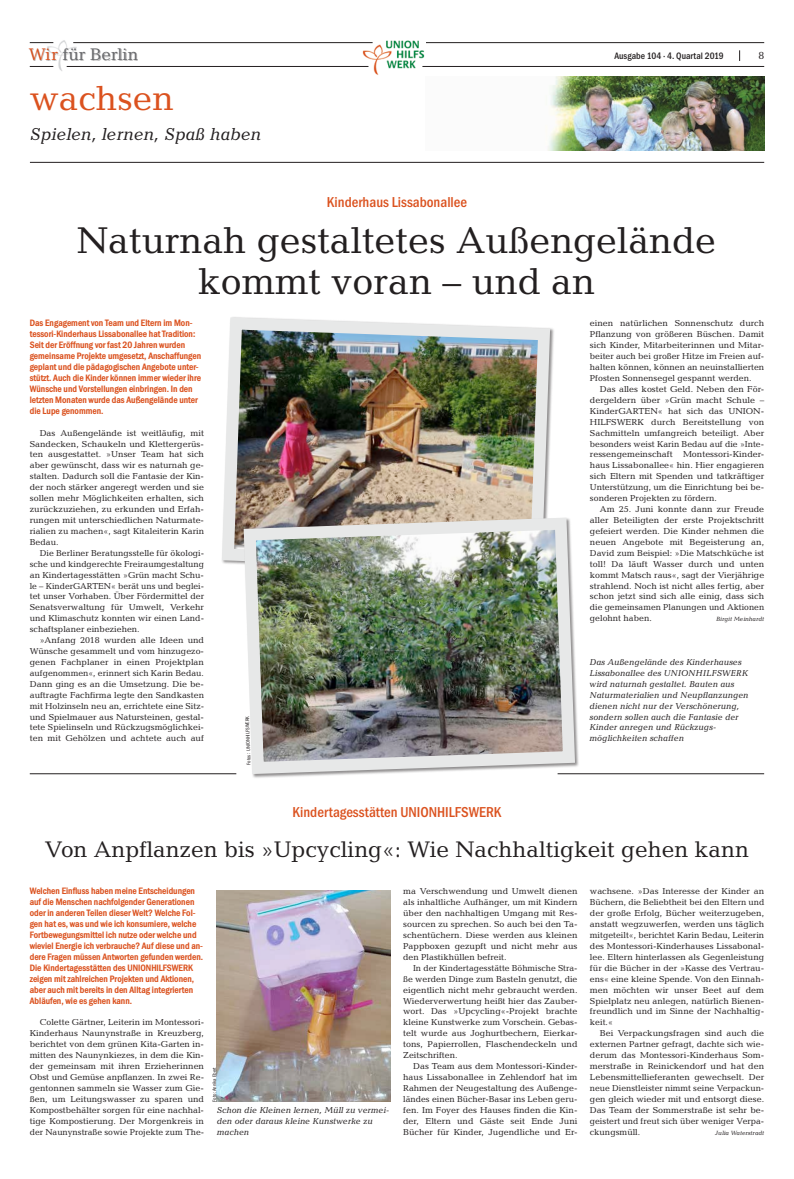
<style>
.page{position:relative;width:794px;height:1179px;background:#fff}
.page>*{position:absolute;margin:0;border:0;box-sizing:border-box;transform-origin:0 0}
.t1{font:37.62px/40.2px "Candida Std";color:#231f20;text-align:center}
.t2{font:35px "Candida Std";color:#db521f}
.t3{font:22.75px "Candida Std";color:#231f20}
.t4{font:italic 17.5px "Candida Std";color:#231f20}
.t5{font:16.97px "Candida Std";color:#67686b}
.t6{font:700 14.88px "Franklin Gothic Cond";color:#db521f}
.t7{font:10.5px "Candida Std";color:#231f20}
.t8{font:800 9.62px/10.9px "Franklin Gothic Cond";color:#db521f}
.t9{font:700 9.62px "Franklin Gothic Cond";color:#231f20}
.t10{font:8.75px/10.9px "Candida Std";color:#231f20;text-align:justify}
.t11{font:italic 8.75px/10.9px "Candida Std";color:#231f20}
.t12{font:italic 6.12px "Candida Std";color:#231f20}
.t13{font:5.25px "Franklin Gothic Cond";color:#231f20}
.s1{color:#db521f}
</style>
<div class="page">
<img style="left:46px;top:40px;width:31px;height:31px">
<div style="left:29px;top:48px;width:109px;height:13px;background:#231f20;opacity:.3"></div>
<hr style="left:425px;top:42px;width:339px;height:1px;background:#231f20">
<img style="left:362px;top:40px;width:63px;height:35px">
<hr style="left:73px;top:42px;width:299px;height:1px;background:#231f20">
<svg style="left:30px;top:42px;width:23px;height:1px"></svg>
<svg style="left:30px;top:66px;width:23px;height:1px"></svg>
<hr style="left:67px;top:66px;width:301px;height:1px;background:#231f20">
<hr style="left:422px;top:66px;width:342px;height:1px;background:#231f20">
<hr style="left:30px;top:162px;width:734px;height:1px;background:#231f20">
<img style="left:548px;top:76px;width:216px;height:75px">
<hr style="left:30px;top:773px;width:206px;height:1px;background:#231f20">
<hr style="left:557px;top:773px;width:207px;height:1px;background:#231f20">
<img style="left:222px;top:317px;width:332px;height:247px">
<img style="left:237px;top:511px;width:344px;height:267px">
<img style="left:216px;top:890px;width:175px;height:211px">
<h3 class="t5" style="left:29px;top:45px;width:111px"><span class="s1">Wir</span> für Berlin</h3>
<p class="t9" style="left:614px;top:50px;width:111px">Ausgabe 104 · 4. Quartal 2019</p>
<p class="t7" style="left:758px;top:49px;width:7px">8</p>
<h2 class="t2" style="left:30px;top:78px;width:145px">wachsen</h2>
<h3 class="t4" style="left:30px;top:124px;width:233px">Spielen, lernen, Spaß haben</h3>
<h3 class="t6" style="left:327px;top:193px;width:142px">Kinderhaus Lissabonallee</h3>
<h1 class="t1" style="left:77px;top:220px;width:641px">Naturnah gestaltetes Außengelände kommt voran – und an</h1>
<p class="t8" style="left:30px;top:318px;width:173px">Das Engagement von Team und Eltern im Mon&shy;tessori-Kinderhaus Lissabonallee hat Tradition:<br>Seit der Eröffnung vor fast 20 Jahren wurden gemeinsame Projekte umgesetzt, Anschaffungen geplant und die pädagogischen Angebote unter&shy;stützt. Auch die Kinder können immer wieder ihre Wünsche und Vorstellungen einbringen. In den letzten Monaten wurde das Außengelände unter die Lupe genommen.</p>
<p class="t10" style="left:30px;top:427px;width:176px;text-indent:10px">Das Außengelände ist weitläufig, mit Sandecken, Schaukeln und Klettergerüs&shy;ten ausgestattet. »Unser Team hat sich aber gewünscht, dass wir es naturnah ge&shy;stalten. Dadurch soll die Fantasie der Kin&shy;der noch stärker angeregt werden und sie sollen mehr Möglichkeiten erhalten, sich zurückzuziehen, zu erkunden und Erfah&shy;rungen mit unterschiedlichen Naturmate&shy;rialien zu machen«, sagt Kitaleiterin Karin Bedau.</p>
<p class="t10" style="left:30px;top:547px;width:176px;text-indent:10px">Die Berliner Beratungsstelle für ökologi&shy;sche und kindgerechte Freiraumgestaltung an Kindertagesstätten »Grün macht Schu&shy;le – KinderGARTEN« berät uns und beglei&shy;tet unser Vorhaben. Über Fördermittel der Senatsverwaltung für Umwelt, Verkehr und Klimaschutz konnten wir einen Land&shy;schaftsplaner einbeziehen.</p>
<p class="t10" style="left:30px;top:634px;width:176px;text-indent:10px">»Anfang 2018 wurden alle Ideen und Wünsche gesammelt und vom hinzugezo&shy;genen Fachplaner in einen Projektplan aufgenommen«, erinnert sich Karin Bedau.<br>Dann ging es an die Umsetzung. Die be&shy;auftragte Fachfirma legte den Sandkasten mit Holzinseln neu an, errichtete eine Sitz&shy;und Spielmauer aus Natursteinen, gestal&shy;tete Spielinseln und Rückzugsmöglichkei&shy;ten mit Gehölzen und achtete auch auf</p>
<p class="t13" style="left:246px;top:764px;width:50px;rotate:-92deg">Fotos: UNIONHILFSWERK</p>
<h3 class="t6" style="left:292px;top:803px;width:210px">Kindertagesstätten UNIONHILFSWERK</h3>
<p class="t10" style="left:590px;top:318px;width:176px">einen natürlichen Sonnenschutz durch Pflanzung von größeren Büschen. Damit sich Kinder, Mitarbeiterinnen und Mitar&shy;beiter auch bei großer Hitze im Freien auf&shy;halten können, können an neuinstallierten Pfosten Sonnensegel gespannt werden.</p>
<p class="t10" style="left:590px;top:383px;width:176px;text-indent:10px">Das alles kostet Geld. Neben den För&shy;dergeldern über »Grün macht Schule – KinderGARTEN« hat sich das UNION-HILFSWERK durch Bereitstellung von Sachmitteln umfangreich beteiligt. Aber besonders weist Karin Bedau auf die »Inte&shy;ressengemeinschaft Montessori-Kinder&shy;haus Lissabonallee« hin. Hier engagieren sich Eltern mit Spenden und tatkräftiger Unterstützung, um die Einrichtung bei be&shy;sonderen Projekten zu fördern.</p>
<p class="t10" style="left:590px;top:503px;width:176px;text-indent:10px">Am 25. Juni konnte dann zur Freude aller Beteiligten der erste Projektschritt gefeiert werden. Die Kinder nehmen die neuen Angebote mit Begeisterung an, David zum Beispiel: »Die Matschküche ist toll! Da läuft Wasser durch und unten kommt Matsch raus«, sagt der Vierjährige strahlend. Noch ist nicht alles fertig, aber schon jetzt sind sich alle einig, dass sich die gemeinsamen Planungen und Aktionen gelohnt haben.</p>
<p class="t12" style="left:716px;top:615px;width:49px">Birgit Meinhardt</p>
<p class="t11" style="left:589px;top:656px;width:160px">Das Außengelände des Kinderhauses Lissabonallee des UNIONHILFSWERK wird naturnah gestaltet. Bauten aus Naturmaterialien und Neupflanzungen dienen nicht nur der Verschönerung, sondern sollen auch die Fantasie der Kinder anregen und Rückzugs&shy;möglichkeiten schaffen</p>
<h3 class="t3" style="left:45px;top:835px;width:705px">Von Anpflanzen bis »Upcycling«: Wie Nachhaltigkeit gehen kann</h3>
<p class="t8" style="left:30px;top:885px;width:175px">Welchen Einfluss haben meine Entscheidungen auf die Menschen nachfolgender Generationen oder in anderen Teilen dieser Welt? Welche Fol&shy;gen hat es, was und wie ich konsumiere, welche Fortbewegungsmittel ich nutze oder welche und wieviel Energie ich verbrauche? Auf diese und an&shy;dere Fragen müssen Antworten gefunden werden.<br>Die Kindertagesstätten des UNIONHILFSWERK zeigen mit zahlreichen Projekten und Aktionen, aber auch mit bereits in den Alltag integrierten Abläufen, wie es gehen kann.</p>
<p class="t10" style="left:30px;top:1016px;width:176px;text-indent:10px">Colette Gärtner, Leiterin im Montessori-Kinderhaus Naunynstraße in Kreuzberg, berichtet von dem grünen Kita-Garten in&shy;mitten des Naunynkiezes, in dem die Kin&shy;der gemeinsam mit ihren Erzieherinnen Obst und Gemüse anpflanzen. In zwei Re&shy;gentonnen sammeln sie Wasser zum Gie&shy;ßen, um Leitungswasser zu sparen und Kompostbehälter sorgen für eine nachhal&shy;tige Kompostierung. Der Morgenkreis in der Naunynstraße sowie Projekte zum The-</p>
<p class="t13" style="left:211px;top:1101px;width:36px;rotate:-90deg">Foto: Annika Ebert</p>
<p class="t11" style="left:217px;top:1103px;width:173px">Schon die Kleinen lernen, Müll zu vermei&shy;den oder daraus kleine Kunstwerke zu machen</p>
<p class="t10" style="left:403px;top:885px;width:176px">ma Verschwendung und Umwelt dienen als inhaltliche Aufhänger, um mit Kindern über den nachhaltigen Umgang mit Res&shy;sourcen zu sprechen. So auch bei den Ta&shy;schentüchern. Diese werden aus kleinen Pappboxen gezupft und nicht mehr aus den Plastikhüllen befreit.</p>
<p class="t10" style="left:403px;top:962px;width:176px;text-indent:10px">In der Kindertagesstätte Böhmische Stra&shy;ße werden Dinge zum Basteln genutzt, die eigentlich nicht mehr gebraucht werden.<br>Wiederverwertung heißt hier das Zauber&shy;wort. Das »Upcycling«-Projekt brachte kleine Kunstwerke zum Vorschein. Gebas&shy;telt wurde aus Joghurtbechern, Eierkar&shy;tons, Papierrollen, Flaschendeckeln und Zeitschriften.</p>
<p class="t10" style="left:403px;top:1060px;width:176px;text-indent:10px">Das Team aus dem Montessori-Kinder&shy;haus Lissabonallee in Zehlendorf hat im Rahmen der Neugestaltung des Außenge&shy;ländes einen Bücher-Basar ins Leben geru&shy;fen. Im Foyer des Hauses finden die Kin&shy;der, Eltern und Gäste seit Ende Juni Bücher für Kinder, Jugendliche und Er-</p>
<p class="t10" style="left:590px;top:885px;width:176px">wachsene. »Das Interesse der Kinder an Büchern, die Beliebtheit bei den Eltern und der große Erfolg, Bücher weiterzugeben, anstatt wegzuwerfen, werden uns täglich mitgeteilt«, berichtet Karin Bedau, Leiterin des Montessori-Kinderhauses Lissabonal&shy;lee. Eltern hinterlassen als Gegenleistung für die Bücher in der »Kasse des Vertrau&shy;ens« eine kleine Spende. Von den Einnah&shy;men möchten wir unser Beet auf dem Spielplatz neu anlegen, natürlich Bienen&shy;freundlich und im Sinne der Nachhaltig&shy;keit.«</p>
<p class="t10" style="left:590px;top:1027px;width:176px;text-indent:10px">Bei Verpackungsfragen sind auch die externen Partner gefragt, dachte sich wie&shy;derum das Montessori-Kinderhaus Som&shy;merstraße in Reinickendorf und hat den Lebensmittellieferanten gewechselt. Der neue Dienstleister nimmt seine Verpackun&shy;gen gleich wieder mit und entsorgt diese.<br>Das Team der Sommerstraße ist sehr be&shy;geistert und freut sich über weniger Verpa&shy;ckungsmüll.</p>
<p class="t12" style="left:715px;top:1128px;width:50px">Julia Waterstradt</p>
</div>
